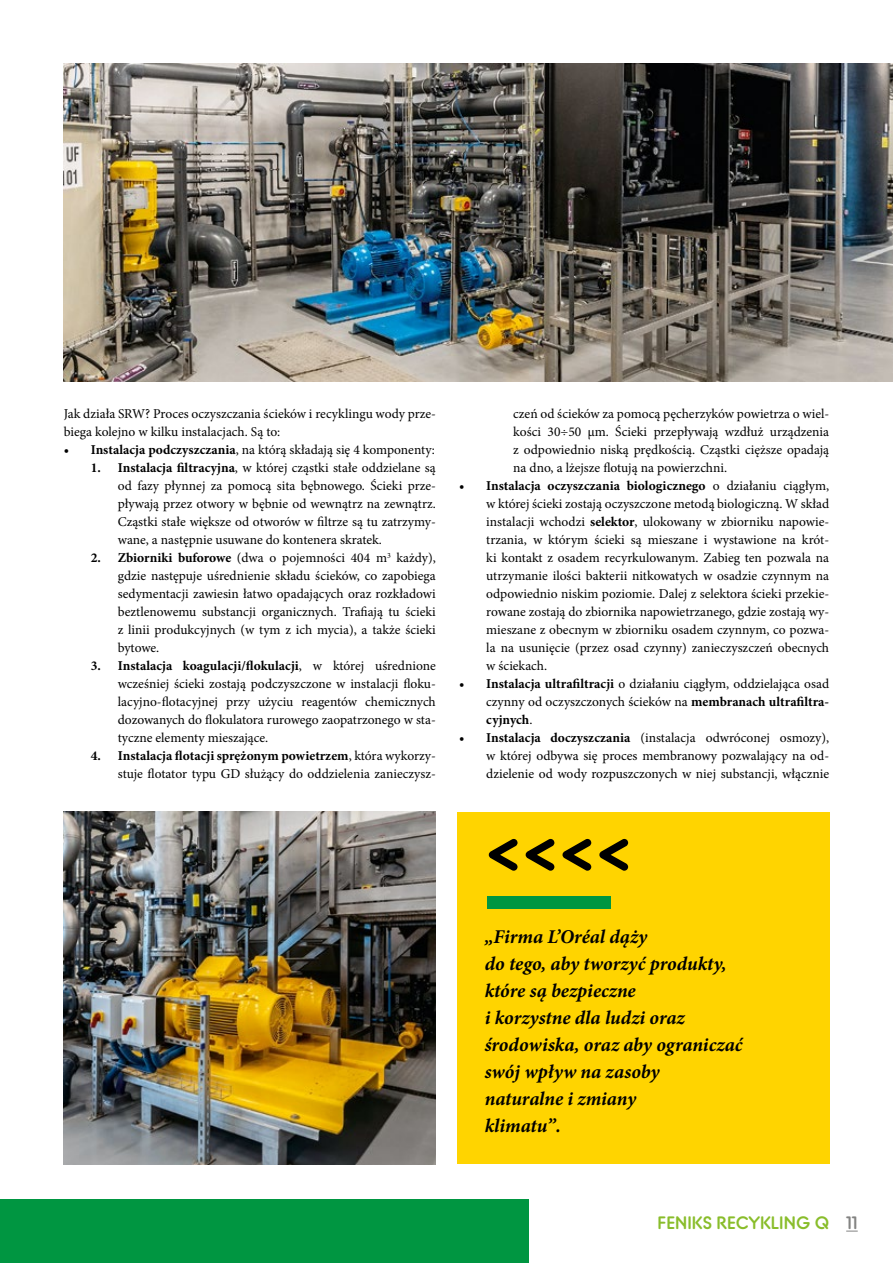
<style>
.page{position:relative;width:893px;height:1263px;background:#fff}
.page>*{position:absolute;margin:0;border:0;box-sizing:border-box;transform-origin:0 0}
.t1{font:italic 700 19.5px/27px "Minion Pro";letter-spacing:-.005em;color:#000}
.t2{font:700 18px "BC Alphapipe TSB";color:#89bd2b}
.t3{font:13.5px/18px "Minion Pro";color:#000;text-align:justify}
.s1{font-weight:700}
.s2{color:#838382}
</style>
<div class="page">
<div style="left:0;top:1199px;width:529px;height:64px;background:#009641"></div>
<img style="left:64px;top:64px;width:829px;height:318px">
<div style="left:457px;top:812px;width:372px;height:352px;background:#ffd400"></div>
<div style="left:487px;top:896px;width:123px;height:12px;background:#009641"></div>
<img style="left:64px;top:811px;width:372px;height:353px">
<svg style="left:846px;top:1230px;width:12px;height:1px"></svg>
<p class="t3" style="left:64px;top:405px;width:374px">Jak działa SRW? Proces oczyszczania ścieków i recyklingu wody prze&shy;biega kolejno w kilku instalacjach. Są to:</p>
<p class="t3" style="left:64px;top:441px;width:373px"><span class="s1">• Instalacja podczyszczania</span>, na którą składają się 4 komponenty:</p>
<p class="t3" style="left:118px;top:459px;width:320px;text-indent:-27px"><span class="s1">1. Instalacja filtracyjna</span>, w której cząstki stałe oddzielane są od fazy płynnej za pomocą sita bębnowego. Ścieki prze&shy;pływają przez otwory w bębnie od wewnątrz na zewnątrz.<br>Cząstki stałe większe od otworów w filtrze są tu zatrzymy&shy;wane, a następnie usuwane do kontenera skratek.</p>
<p class="t3" style="left:118px;top:549px;width:320px;text-indent:-27px"><span class="s1">2. Zbiorniki buforowe</span> (dwa o pojemności 404 m<sup>3</sup> każdy), gdzie następuje uśrednienie składu ścieków, co zapobiega sedymentacji zawiesin łatwo opadających oraz rozkładowi beztlenowemu substancji organicznych. Trafiają tu ścieki z linii produkcyjnych (w tym z ich mycia), a także ścieki bytowe.</p>
<p class="t3" style="left:118px;top:657px;width:320px;text-indent:-27px"><span class="s1">3. Instalacja koagulacji/flokulacji</span>, w której uśrednione wcześniej ścieki zostają podczyszczone w instalacji floku&shy;lacyjno-flotacyjnej przy użyciu reagentów chemicznych dozowanych do flokulatora rurowego zaopatrzonego w sta&shy;tyczne elementy mieszające.</p>
<p class="t3" style="left:91px;top:747px;width:347px;text-align:right"><span class="s1">4. Instalacja flotacji sprężonym powietrzem</span>, która wykorzy&shy;stuje flotator typu GD służący do oddzielenia zanieczysz-</p>
<p class="t3" style="left:513px;top:405px;width:317px">czeń od ścieków za pomocą pęcherzyków powietrza o wiel&shy;kości 30÷50 µm. Ścieki przepływają wzdłuż urządzenia z odpowiednio niską prędkością. Cząstki cięższe opadają na dno, a lżejsze flotują na powierzchni.</p>
<p class="t3" style="left:486px;top:477px;width:344px;text-indent:-27px"><span class="s1">• Instalacja oczyszczania biologicznego</span> o działaniu ciągłym, w której ścieki zostają oczyszczone metodą biologiczną. W skład instalacji wchodzi <span class="s1">selektor</span>, ulokowany w zbiorniku napowie&shy;trzania, w którym ścieki są mieszane i wystawione na krót&shy;ki kontakt z osadem recyrkulowanym. Zabieg ten pozwala na utrzymanie ilości bakterii nitkowatych w osadzie czynnym na odpowiednio niskim poziomie. Dalej z selektora ścieki przekie&shy;rowane zostają do zbiornika napowietrzanego, gdzie zostają wy&shy;mieszane z obecnym w zbiorniku osadem czynnym, co pozwa&shy;la na usunięcie (przez osad czynny) zanieczyszczeń obecnych w ściekach.</p>
<p class="t3" style="left:486px;top:675px;width:344px;text-indent:-27px"><span class="s1">• Instalacja ultrafiltracji</span> o działaniu ciągłym, oddzielająca osad czynny od oczyszczonych ścieków na <span class="s1">membranach ultrafiltra&shy;cyjnych</span>.</p>
<p class="t3" style="left:486px;top:729px;width:344px;text-indent:-27px"><span class="s1">• Instalacja doczyszczania</span> (instalacja odwróconej osmozy), w której odbywa się proces membranowy pozwalający na od&shy;dzielenie od wody rozpuszczonych w niej substancji, włącznie</p>
<h1 class="t1" style="left:485px;top:922px;width:259px">„Firma L’Oréal dąży<br>do tego, aby tworzyć produkty, które są bezpieczne<br>i korzystne dla ludzi oraz środowiska, oraz aby ograniczać swój wpływ na zasoby naturalne i zmiany<br>klimatu”.</h1>
<h2 class="t2" style="left:658px;top:1211px;width:202px">FENIKS RECYKLING Q <span class="s2">11</span></h2>
</div>
